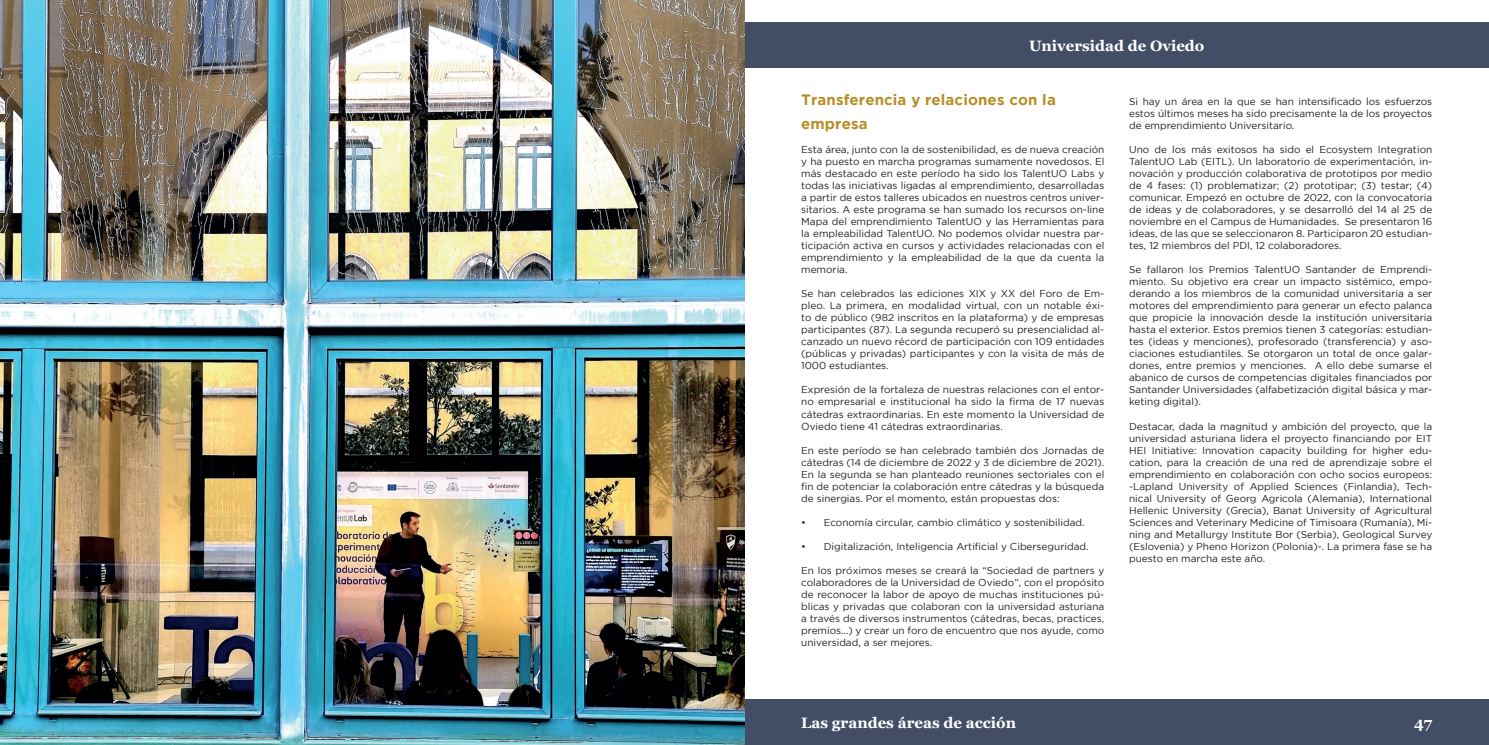
<style>
.page{position:relative;width:1489px;height:745px;background:#fff}
.page>*{position:absolute;margin:0;border:0;box-sizing:border-box;transform-origin:0 0}
.t1{font:700 15px "Georgia";color:#fff}
.t2{font:700 15px/24px "Gotham";letter-spacing:.01em;color:#b88d27}
.t3{font:10px/12px "Gotham";color:#231f20;text-align:justify}
</style>
<div class="page">
<div style="left:0;top:22px;width:1488px;height:46px;background:#434e66"></div>
<div style="left:0;top:699px;width:1488px;height:45px;background:#434e66"></div>
<img style="left:0;top:0;width:744px;height:744px">
<h1 class="t1" style="left:1029px;top:36px;width:177px">Universidad de Oviedo</h1>
<h1 class="t2" style="left:801px;top:87px;width:256px">Transferencia y relaciones con la empresa</h1>
<p class="t3" style="left:801px;top:143px;width:304px">Esta área, junto con la de sostenibilidad, es de nueva creación y ha puesto en marcha programas sumamente novedosos. El más destacado en este período ha sido los TalentUO Labs y todas las iniciativas ligadas al emprendimiento, desarrolladas a partir de estos talleres ubicados en nuestros centros univer&shy;sitarios. A este programa se han sumado los recursos on-line Mapa del emprendimiento TalentUO y las Herramientas para la empleabilidad TalentUO. No podemos olvidar nuestra par&shy;ticipación activa en cursos y actividades relacionadas con el emprendimiento y la empleabilidad de la que da cuenta la memoria.</p>
<p class="t3" style="left:801px;top:287px;width:304px">Se han celebrados las ediciones XIX y XX del Foro de Em&shy;pleo. La primera, en modalidad virtual, con un notable éxi&shy;to de público (982 inscritos en la plataforma) y de empresas participantes (87). La segunda recuperó su presencialidad al&shy;canzado un nuevo récord de participación con 109 entidades (públicas y privadas) participantes y con la visita de más de 1000 estudiantes.</p>
<p class="t3" style="left:801px;top:383px;width:304px">Expresión de la fortaleza de nuestras relaciones con el entor&shy;no empresarial e institucional ha sido la firma de 17 nuevas cátedras extraordinarias. En este momento la Universidad de Oviedo tiene 41 cátedras extraordinarias.</p>
<p class="t3" style="left:801px;top:443px;width:304px">En este período se han celebrado también dos Jornadas de cátedras (14 de diciembre de 2022 y 3 de diciembre de 2021).<br>En la segunda se han planteado reuniones sectoriales con el fin de potenciar la colaboración entre cátedras y la búsqueda de sinergias. Por el momento, están propuestas dos:</p>
<p class="t3" style="left:801px;top:515px;width:285px">• Economía circular, cambio climático y sostenibilidad.</p>
<p class="t3" style="left:801px;top:539px;width:289px">• Digitalización, Inteligencia Artificial y Ciberseguridad.</p>
<p class="t3" style="left:801px;top:563px;width:304px">En los próximos meses se creará la “Sociedad de partners y colaboradores de la Universidad de Oviedo”, con el propósito de reconocer la labor de apoyo de muchas instituciones pú&shy;blicas y privadas que colaboran con la universidad asturiana a través de diversos instrumentos (cátedras, becas, practices, premios…) y crear un foro de encuentro que nos ayude, como universidad, a ser mejores.</p>
<p class="t3" style="left:1129px;top:95px;width:304px">Si hay un área en la que se han intensificado los esfuerzos estos últimos meses ha sido precisamente la de los proyectos de emprendimiento Universitario.</p>
<p class="t3" style="left:1129px;top:143px;width:304px">Uno de los más exitosos ha sido el Ecosystem Integration TalentUO Lab (EITL). Un laboratorio de experimentación, in&shy;novación y producción colaborativa de prototipos por medio de 4 fases: (1) problematizar; (2) prototipar; (3) testar; (4) comunicar. Empezó en octubre de 2022, con la convocatoria de ideas y de colaboradores, y se desarrolló del 14 al 25 de noviembre en el Campus de Humanidades. Se presentaron 16 ideas, de las que se seleccionaron 8. Participaron 20 estudian&shy;tes, 12 miembros del PDI, 12 colaboradores.</p>
<p class="t3" style="left:1129px;top:263px;width:304px">Se fallaron los Premios TalentUO Santander de Emprendi&shy;miento. Su objetivo era crear un impacto sistémico, empo&shy;derando a los miembros de la comunidad universitaria a ser motores del emprendimiento para generar un efecto palanca que propicie la innovación desde la institución universitaria hasta el exterior. Estos premios tienen 3 categorías: estudian&shy;tes (ideas y menciones), profesorado (transferencia) y aso&shy;ciaciones estudiantiles. Se otorgaron un total de once galar&shy;dones, entre premios y menciones. A ello debe sumarse el abanico de cursos de competencias digitales financiados por Santander Universidades (alfabetización digital básica y mar&shy;keting digital).</p>
<p class="t3" style="left:1129px;top:419px;width:304px">Destacar, dada la magnitud y ambición del proyecto, que la universidad asturiana lidera el proyecto financiando por EIT HEI Initiative: Innovation capacity building for higher edu&shy;cation, para la creación de una red de aprendizaje sobre el emprendimiento en colaboración con ocho socios europeos: -Lapland University of Applied Sciences (Finlandia), Tech&shy;nical University of Georg Agricola (Alemania), International Hellenic University (Grecia), Banat University of Agricultural Sciences and Veterinary Medicine of Timisoara (Rumanía), Mi&shy;ning and Metallurgy Institute Bor (Serbia), Geological Survey (Eslovenia) y Pheno Horizon (Polonia)-. La primera fase se ha puesto en marcha este año.</p>
<h1 class="t1" style="left:801px;top:712px;width:216px">Las grandes áreas de acción</h1>
<h1 class="t1" style="left:1413px;top:712px;width:20px">47</h1>
</div>
